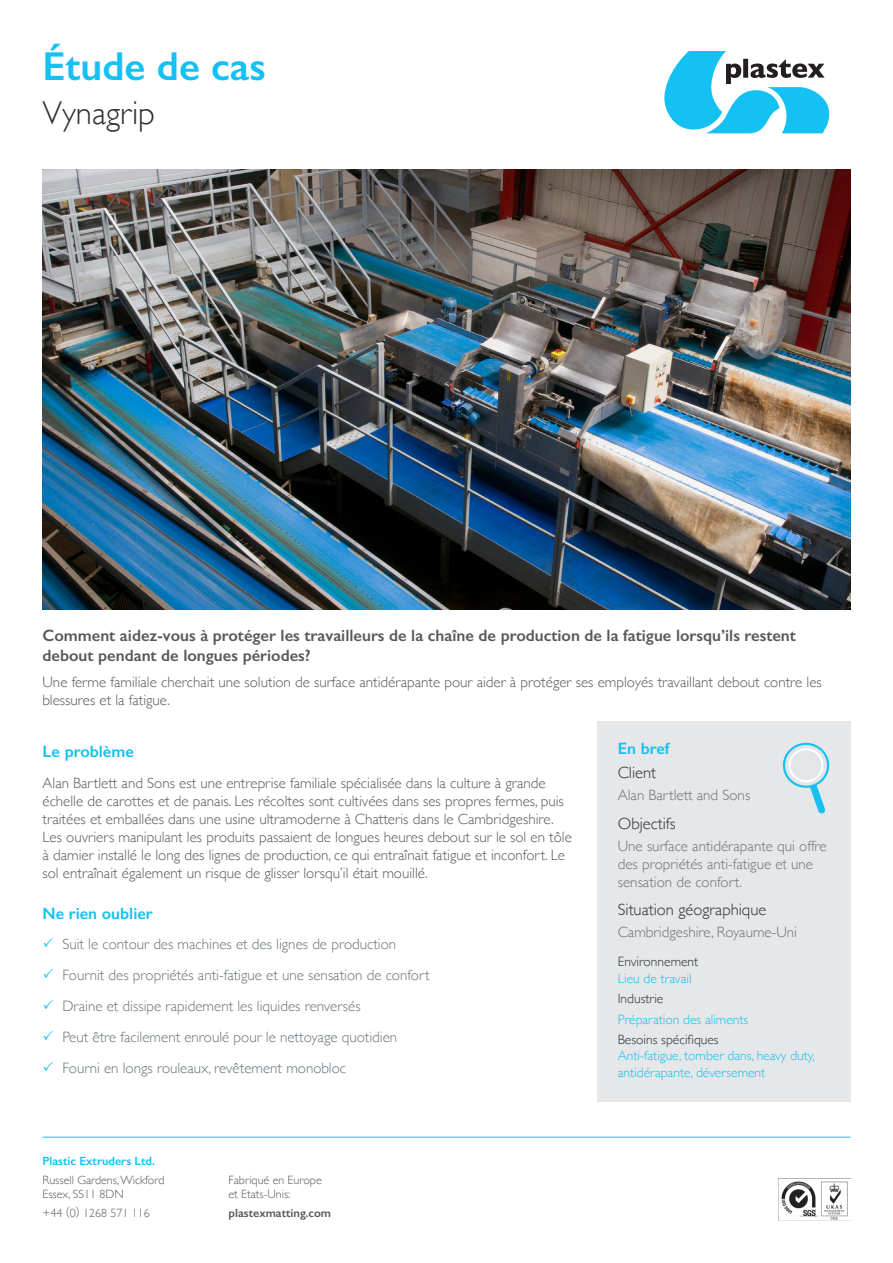
<style>
.page{position:relative;width:893px;height:1263px;background:#fff}
.page>*{position:absolute;margin:0;border:0;box-sizing:border-box;transform-origin:0 0}
.t1{font:600 40.5px "Gill Sans";color:#15c0f2}
.t2{font:300 33px "Gill Sans";color:#2c2e32}
.t3{font:600 16.5px/19.8px "Gill Sans";color:#59585c}
.t4{font:300 16.5px "Gill Sans";color:#2c2e32}
.Sub_title{font:600 16.5px "Gill Sans";color:#15c0f2}
.t5{font:300 15px/18px "Gill Sans";color:#59585c}
.t6{font:300 15px/18px "Gill Sans";color:#697379}
.t7{font:300 13.5px/16.2px "Gill Sans";color:#15c0f2}
.t8{font:300 13.5px/16.2px "Gill Sans";color:#2c2e32}
.t9{font:300 12px/14.4px "Gill Sans";color:#59585c}
.t10{font:600 12px "Gill Sans";color:#15c0f2}
.t11{font:600 12px "Gill Sans";color:#59585c}
.s1{color:#15c0f2}
.s2{color:#2c2e32}
</style>
<div class="page">
<img style="left:43px;top:169px;width:807px;height:440px">
<hr style="left:43px;top:1137px;width:807px;height:1px;background:#15c0f2">
<svg style="left:664px;top:51px;width:165px;height:82px"></svg>
<img style="left:781px;top:1181px;width:67px;height:39px">
<div style="left:597px;top:721px;width:253px;height:380px;background:#e6e7e9"></div>
<svg style="left:782px;top:742px;width:48px;height:72px"></svg>
<p class="t1" style="left:43px;top:42px;width:225px">Étude de cas</p>
<p class="t2" style="left:43px;top:87px;width:114px">Vynagrip</p>
<p class="t3" style="left:43px;top:625px;width:755px">Comment aidez-vous à protéger les travailleurs de la chaîne de production de la fatigue lorsqu’ils restent debout pendant de longues périodes?</p>
<p class="t5" style="left:43px;top:672px;width:781px">Une ferme familiale cherchait une solution de surface antidérapante pour aider à protéger ses employés travaillant debout contre les blessures et la fatigue.</p>
<p class="Sub_title" style="left:43px;top:741px;width:93px">Le problème</p>
<p class="t5" style="left:43px;top:773px;width:531px">Alan Bartlett and Sons est une entreprise familiale spécialisée dans la culture à grande échelle de carottes et de panais. Les récoltes sont cultivées dans ses propres fermes, puis traitées et emballées dans une usine ultramoderne à Chatteris dans le Cambridgeshire.<br>Les ouvriers manipulant les produits passaient de longues heures debout sur le sol en tôle à damier installé le long des lignes de production, ce qui entraînait fatigue et inconfort. Le sol entraînait également un risque de glisser lorsqu’il était mouillé.</p>
<p class="Sub_title" style="left:43px;top:903px;width:112px">Ne rien oublier</p>
<p class="t6" style="left:62px;top:935px;width:335px">Suit le contour des machines et des lignes de production</p>
<p class="t6" style="left:62px;top:965px;width:369px">Fournit des propriétés anti-fatigue et une sensation de confort</p>
<p class="t6" style="left:62px;top:996px;width:300px">Draine et dissipe rapidement les liquides renversés</p>
<p class="t6" style="left:62px;top:1027px;width:336px">Peut être facilement enroulé pour le nettoyage quotidien</p>
<p class="t6" style="left:62px;top:1058px;width:285px">Fourni en longs rouleaux, revêtement monobloc</p>
<p class="t10" style="left:43px;top:1153px;width:114px">Plastic Extruders Ltd.</p>
<p class="t9" style="left:43px;top:1172px;width:124px">Russell Gardens, Wickford<br>Essex, SS11 8DN</p>
<p class="t9" style="left:43px;top:1205px;width:109px">+44 (0) 1268 571 116</p>
<p class="t9" style="left:229px;top:1172px;width:95px">Fabriqué en Europe et Etats-Unis:</p>
<p class="t11" style="left:229px;top:1205px;width:104px">plastexmatting.com</p>
<p class="Sub_title" style="left:618px;top:738px;width:53px">En bref</p>
<p class="t4" style="left:618px;top:760px;width:40px">Client</p>
<p class="t6" style="left:618px;top:786px;width:134px">Alan Bartlett and Sons</p>
<p class="t4" style="left:618px;top:810px;width:59px">Objectifs</p>
<p class="t6" style="left:618px;top:836px;width:210px">Une surface antidérapante qui offre des propriétés anti-fatigue et une sensation de confort.</p>
<p class="t4" style="left:618px;top:897px;width:150px">Situation géographique</p>
<p class="t6" style="left:618px;top:923px;width:181px">Cambridgeshire, Royaume-Uni</p>
<p class="t8" style="left:618px;top:953px;width:82px">Environnement<br><span class="s1">Lieu de travail</span></p>
<p class="t8" style="left:618px;top:990px;width:47px">Industrie</p>
<p class="t7" style="left:618px;top:1010px;width:132px">Préparation des aliments</p>
<p class="t7" style="left:618px;top:1031px;width:198px"><span class="s2">Besoins spécifiques<br></span>Anti-fatigue, tomber dans, heavy duty, antidérapante, déversement</p>
</div>
